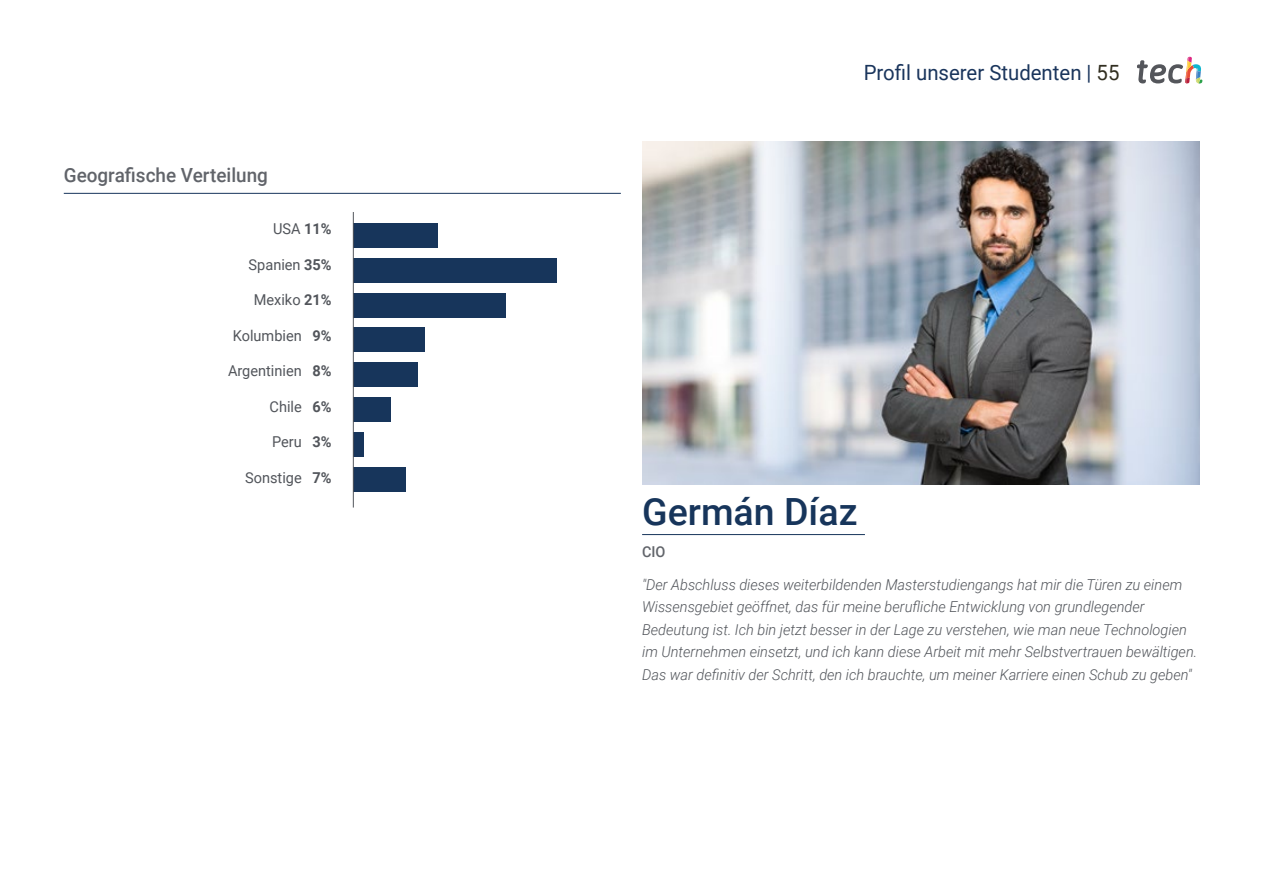
<style>
.page{position:relative;width:1263px;height:893px;background:#fff}
.page>*{position:absolute;margin:0;border:0;box-sizing:border-box;transform-origin:0 0}
.t1{font:500 37.5px "Roboto";color:#17355b}
.t2{font:21px "Roboto";color:#1a355c}
.t3{font:500 19.5px "Roboto";color:#61646a}
.t4{font:italic 300 15px/22.5px "Roboto";color:#52555b}
.t5{font:15px "Roboto";color:#52555b}
.t6{font:500 15px "Roboto";color:#61646a;scale:.96 1}
.s1{font-weight:700}
.s2{color:#312e20}
</style>
<div class="page">
<hr style="left:642px;top:534px;width:223px;height:1px;background:#17355b">
<img style="left:642px;top:141px;width:557px;height:343px">
<svg style="left:1137px;top:57px;width:65px;height:27px"></svg>
<hr style="left:64px;top:193px;width:557px;height:1px;background:#17355b">
<div style="left:353px;top:223px;width:85px;height:25px;background:#17355b"></div>
<div style="left:353px;top:397px;width:38px;height:25px;background:#17355b"></div>
<div style="left:353px;top:258px;width:204px;height:25px;background:#17355b"></div>
<div style="left:353px;top:432px;width:11px;height:25px;background:#17355b"></div>
<div style="left:353px;top:293px;width:153px;height:24px;background:#17355b"></div>
<div style="left:353px;top:467px;width:53px;height:24px;background:#17355b"></div>
<div style="left:353px;top:327px;width:72px;height:25px;background:#17355b"></div>
<div style="left:354px;top:362px;width:64px;height:25px;background:#17355b"></div>
<hr style="left:353px;top:212px;width:1px;height:296px;background:#52555b">
<h3 class="t3" style="left:64px;top:161px;width:206px">Geografische Verteilung</h3>
<p class="t5" style="left:273px;top:218px;width:60px">USA <span class="s1">11%</span></p>
<p class="t5" style="left:249px;top:254px;width:85px">Spanien <span class="s1">35%</span></p>
<p class="t5" style="left:254px;top:289px;width:79px">Mexiko <span class="s1">21%</span></p>
<p class="t5" style="left:233px;top:325px;width:100px">Kolumbien <span class="s1">9%</span></p>
<p class="t5" style="left:228px;top:360px;width:105px">Argentinien <span class="s1">8%</span></p>
<p class="t5" style="left:270px;top:396px;width:64px">Chile <span class="s1">6%</span></p>
<p class="t5" style="left:272px;top:431px;width:61px">Peru <span class="s1">3%</span></p>
<p class="t5" style="left:245px;top:467px;width:88px">Sonstige <span class="s1">7%</span></p>
<h2 class="t2" style="left:864px;top:57px;width:257px">Profil unserer Studenten | <span class="s2">55</span></h2>
<h1 class="t1" style="left:642px;top:485px;width:217px">Germán Díaz</h1>
<p class="t6" style="left:642px;top:541px;width:26px">CIO</p>
<p class="t4" style="left:642px;top:573px;width:557px">"Der Abschluss dieses weiterbildenden Masterstudiengangs hat mir die Türen zu einem Wissensgebiet geöffnet, das für meine berufliche Entwicklung von grundlegender Bedeutung ist. Ich bin jetzt besser in der Lage zu verstehen, wie man neue Technologien im Unternehmen einsetzt, und ich kann diese Arbeit mit mehr Selbstvertrauen bewältigen.<br>Das war definitiv der Schritt, den ich brauchte, um meiner Karriere einen Schub zu geben"</p>
</div>
